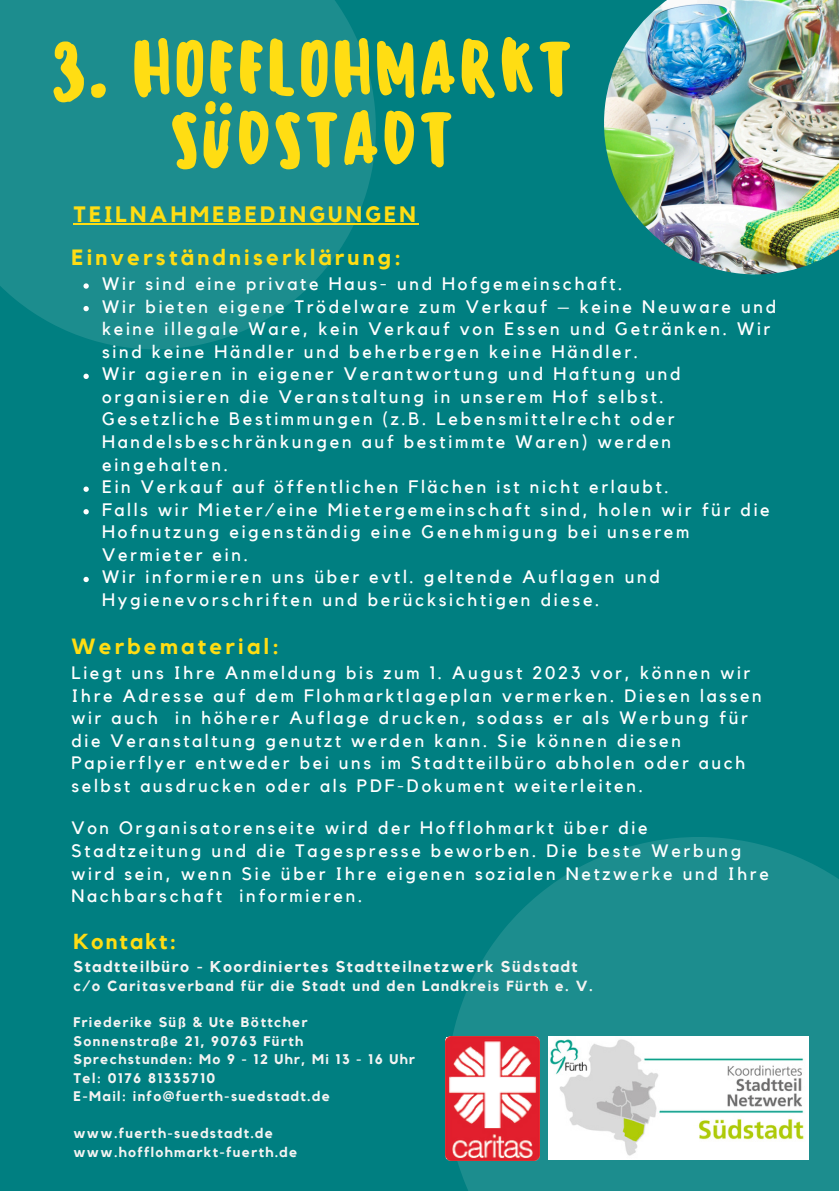
<style>
.page{position:relative;width:839px;height:1191px;background:#fff}
.page>*{position:absolute;margin:0;border:0;box-sizing:border-box;transform-origin:0 0}
.t1{font:500 71.4px/70.4px "Sensei";color:#ffdd13;text-align:center}
.t2{font:700 22.2px "Kollektif";letter-spacing:.15em;color:#ffdd13}
.t3{font:700 22px "Kollektif";letter-spacing:.15em;color:#ffdd13}
.t4{font:700 21.6px "Kollektif";letter-spacing:.1em;color:#ffdd13}
.t5{font:18px/22.6px "Kollektif";letter-spacing:.15em;color:#fff}
.t6{font:700 15.6px "Kollektif";letter-spacing:.1em;color:#f4f3f2}
.t7{font:700 14.6px "Kollektif";letter-spacing:.1em;color:#f4f3f2}
.t8{font:700 14px "Kollektif";letter-spacing:.1em;color:#f4f3f2}
</style>
<div class="page">
<div style="left:0;top:0;width:838px;height:1191px;background:#007f81"></div>
<svg style="left:452px;top:837px;width:386px;height:354px;fill:#1c8d8e"></svg>
<svg style="left:0;top:0;width:376px;height:349px;background:#188b8c"></svg>
<img style="left:604px;top:0;width:234px;height:274px">
<svg style="left:83px;top:283px;width:6px;height:6px"></svg>
<svg style="left:83px;top:306px;width:6px;height:5px"></svg>
<svg style="left:83px;top:374px;width:6px;height:5px"></svg>
<svg style="left:83px;top:487px;width:6px;height:5px"></svg>
<svg style="left:83px;top:509px;width:6px;height:5px"></svg>
<svg style="left:83px;top:577px;width:6px;height:5px"></svg>
<img style="left:445px;top:1036px;width:94px;height:125px">
<img style="left:548px;top:1036px;width:260px;height:123px">
<hr style="left:73px;top:223px;width:346px;height:2px;background:#ffdd13">
<p class="t1" style="left:50px;top:34px;width:525px">3. HOFFLOHMARKT<br>SÜDSTADT</p>
<p class="t2" style="left:73px;top:204px;width:344px">TEILNAHMEBEDINGUNGEN</p>
<p class="t3" style="left:71px;top:247px;width:331px">Einverständniserklärung:</p>
<h4 class="t5" style="left:102px;top:273px;width:522px">Wir sind eine private Haus- und Hofgemeinschaft.</h4>
<h4 class="t5" style="left:102px;top:296px;width:675px">Wir bieten eigene Trödelware zum Verkauf – keine Neuware und keine illegale Ware, kein Verkauf von Essen und Getränken. Wir sind keine Händler und beherbergen keine Händler.</h4>
<p class="t5" style="left:102px;top:363px;width:580px">Wir agieren in eigener Verantwortung und Haftung und organisieren die Veranstaltung in unserem Hof selbst.<br>Gesetzliche Bestimmungen (z.B. Lebensmittelrecht oder Handelsbeschränkungen auf bestimmte Waren) werden eingehalten.</p>
<h5 class="t5" style="left:102px;top:476px;width:568px">Ein Verkauf auf öffentlichen Flächen ist nicht erlaubt.</h5>
<p class="t5" style="left:102px;top:499px;width:669px">Falls wir Mieter/eine Mietergemeinschaft sind, holen wir für die<br>Hofnutzung eigenständig eine Genehmigung bei unserem<br>Vermieter ein.</p>
<p class="t5" style="left:102px;top:567px;width:559px">Wir informieren uns über evtl. geltende Auflagen und<br>Hygienevorschriften und berücksichtigen diese.</p>
<p class="t3" style="left:71px;top:636px;width:209px">Werbematerial:</p>
<p class="t5" style="left:71px;top:662px;width:691px">Liegt uns Ihre Anmeldung bis zum 1. August 2023 vor, können wir Ihre Adresse auf dem Flohmarktlageplan vermerken. Diesen lassen wir auch in höherer Auflage drucken, sodass er als Werbung für die Veranstaltung genutzt werden kann. Sie können diesen Papierflyer entweder bei uns im Stadtteilbüro abholen oder auch selbst ausdrucken oder als PDF-Dokument weiterleiten.</p>
<p class="t5" style="left:71px;top:818px;width:698px">Von Organisatorenseite wird der Hofflohmarkt über die Stadtzeitung und die Tagespresse beworben. Die beste Werbung wird sein, wenn Sie über Ihre eigenen sozialen Netzwerke und Ihre Nachbarschaft informieren.</p>
<h1 class="t4" style="left:73px;top:931px;width:104px">Kontakt:</h1>
<h1 class="t6" style="left:73px;top:960px;width:505px">Stadtteilbüro - Koordiniertes Stadtteilnetzwerk Südstadt</h1>
<h1 class="t7" style="left:73px;top:980px;width:520px">c/o Caritasverband für die Stadt und den Landkreis Fürth e. V.</h1>
<h2 class="t8" style="left:73px;top:1016px;width:235px">Friederike Süß &amp; Ute Böttcher</h2>
<p class="t8" style="left:73px;top:1034px;width:231px">Sonnenstraße 21, 90763 Fürth</p>
<p class="t8" style="left:73px;top:1053px;width:343px">Sprechstunden: Mo 9 - 12 Uhr, Mi 13 - 16 Uhr</p>
<p class="t8" style="left:73px;top:1071px;width:143px">Tel: 0176 81335710</p>
<p class="t8" style="left:73px;top:1090px;width:258px">E-Mail: info@fuerth-suedstadt.de</p>
<p class="t8" style="left:73px;top:1127px;width:201px">www.fuerth-suedstadt.de</p>
<p class="t8" style="left:73px;top:1146px;width:225px">www.hofflohmarkt-fuerth.de</p>
</div>
